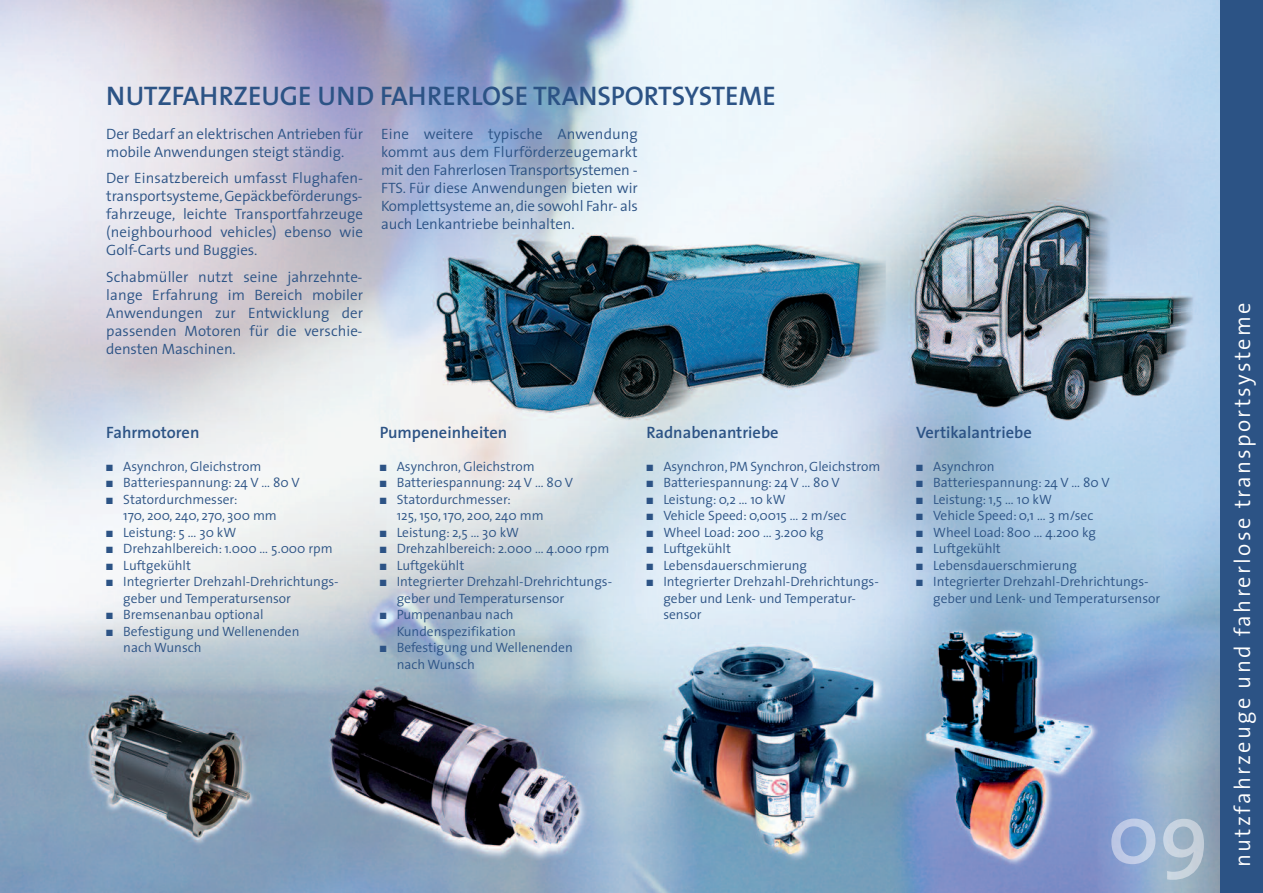
<style>
.page{position:relative;width:1263px;height:893px;background:#fff}
.page>*{position:absolute;margin:0;border:0;box-sizing:border-box;transform-origin:0 0}
.t1{font:600 27px "The Sans";color:#2c5385}
.t2{font:300 22.5px "The Sans";letter-spacing:.1em;color:#fff}
.t3{font:600 16.5px "The Sans";color:#2c5385}
.t4{font:300 15px/18px "The Sans";letter-spacing:-.005em;color:#2c5385;text-align:justify}
.t5{font:300 13.5px/16.5px "The Sans";color:#2c5385}
</style>
<div class="page">
<img style="left:0;top:0;width:1220px;height:893px">
<div style="left:1220px;top:0;width:43px;height:893px;background:#2c5385"></div>
<img style="left:1111px;top:819px;width:44px;height:45px">
<img style="left:1163px;top:819px;width:41px;height:61px">
<h1 class="t1" style="left:106px;top:86px;width:671px">NUTZFAHRZEUGE UND FAHRERLOSE TRANSPORTSYSTEME</h1>
<p class="t4" style="left:106px;top:127px;width:258px">Der Bedarf an elektrischen Antrieben für mobile Anwendungen steigt ständig.</p>
<p class="t4" style="left:106px;top:171px;width:258px">Der Einsatzbereich umfasst Flughafen&shy;transportsysteme,Gepäckbeförderungs&shy;fahrzeuge, leichte Transportfahrzeuge (neighbourhood vehicles) ebenso wie Golf-Carts und Buggies.</p>
<p class="t4" style="left:106px;top:270px;width:258px">Schabmüller nutzt seine jahrzehnte&shy;lange Erfahrung im Bereich mobiler Anwendungen zur Entwicklung der passenden Motoren für die verschie&shy;densten Maschinen.</p>
<p class="t4" style="left:381px;top:127px;width:258px">Eine weitere typische Anwendung kommt aus dem Flurförderzeugemarkt mit den Fahrerlosen Transportsystemen - FTS. Für diese Anwendungen bieten wir Komplettsysteme an,die sowohl Fahr- als auch Lenkantriebe beinhalten.</p>
<p class="t3" style="left:106px;top:426px;width:95px">Fahrmotoren</p>
<p class="t5" style="left:106px;top:459px;width:157px">■ Asynchron, Gleichstrom</p>
<p class="t5" style="left:106px;top:476px;width:195px">■ Batteriespannung: 24 V … 80 V</p>
<p class="t5" style="left:123px;top:492px;width:155px;text-indent:-17px">■ Statordurchmesser:<br>170, 200, 240, 270, 300 mm</p>
<p class="t5" style="left:106px;top:525px;width:131px">■ Leistung: 5 … 30 kW</p>
<p class="t5" style="left:106px;top:542px;width:228px">■ Drehzahlbereich: 1.000 … 5.000 rpm</p>
<p class="t5" style="left:106px;top:558px;width:86px">■ Luftgekühlt</p>
<p class="t5" style="left:123px;top:575px;width:217px;text-indent:-17px">■ Integrierter Drehzahl-Drehrichtungs&shy;geber und Temperatursensor</p>
<p class="t5" style="left:106px;top:608px;width:159px">■ Bremsenanbau optional</p>
<p class="t5" style="left:123px;top:624px;width:178px;text-indent:-17px">■ Befestigung und Wellenenden nach Wunsch</p>
<p class="t3" style="left:380px;top:426px;width:129px">Pumpeneinheiten</p>
<p class="t5" style="left:380px;top:459px;width:157px">■ Asynchron, Gleichstrom</p>
<p class="t5" style="left:380px;top:476px;width:195px">■ Batteriespannung: 24 V … 80 V</p>
<p class="t5" style="left:397px;top:492px;width:148px;text-indent:-17px">■ Statordurchmesser:<br>125, 150, 170, 200, 240 mm</p>
<p class="t5" style="left:380px;top:525px;width:141px">■ Leistung: 2,5 … 30 kW</p>
<p class="t5" style="left:380px;top:542px;width:231px">■ Drehzahlbereich: 2.000 … 4.000 rpm</p>
<p class="t5" style="left:380px;top:558px;width:86px">■ Luftgekühlt</p>
<p class="t5" style="left:397px;top:575px;width:217px;text-indent:-17px">■ Integrierter Drehzahl-Drehrichtungs&shy;geber und Temperatursensor</p>
<p class="t5" style="left:380px;top:608px;width:138px;text-align:right">■ Pumpenanbau nach<br>Kundenspezifikation</p>
<p class="t5" style="left:397px;top:641px;width:178px;text-indent:-17px">■ Befestigung und Wellenenden nach Wunsch</p>
<p class="t3" style="left:646px;top:426px;width:134px">Radnabenantriebe</p>
<p class="t5" style="left:646px;top:459px;width:235px">■ Asynchron, PM Synchron,Gleichstrom</p>
<p class="t5" style="left:646px;top:476px;width:195px">■ Batteriespannung: 24 V … 80 V</p>
<p class="t5" style="left:646px;top:492px;width:141px">■ Leistung: 0,2 … 10 kW</p>
<p class="t5" style="left:646px;top:509px;width:201px">■ Vehicle Speed: 0,0015 … 2 m/sec</p>
<p class="t5" style="left:646px;top:525px;width:179px">■ Wheel Load: 200 … 3.200 kg</p>
<p class="t5" style="left:646px;top:542px;width:86px">■ Luftgekühlt</p>
<p class="t5" style="left:646px;top:558px;width:162px">■ Lebensdauerschmierung</p>
<p class="t5" style="left:663px;top:575px;width:217px;text-indent:-17px">■ Integrierter Drehzahl-Drehrichtungs&shy;geber und Lenk- und Temperatur&shy;sensor</p>
<p class="t3" style="left:916px;top:426px;width:117px">Vertikalantriebe</p>
<p class="t5" style="left:916px;top:459px;width:80px">■ Asynchron</p>
<p class="t5" style="left:916px;top:476px;width:195px">■ Batteriespannung: 24 V … 80 V</p>
<p class="t5" style="left:916px;top:492px;width:137px">■ Leistung: 1,5 … 10 kW</p>
<p class="t5" style="left:916px;top:509px;width:179px">■ Vehicle Speed: 0,1 … 3 m/sec</p>
<p class="t5" style="left:916px;top:525px;width:181px">■ Wheel Load: 800 … 4.200 kg</p>
<p class="t5" style="left:916px;top:542px;width:86px">■ Luftgekühlt</p>
<p class="t5" style="left:916px;top:558px;width:162px">■ Lebensdauerschmierung</p>
<p class="t5" style="left:933px;top:575px;width:228px;text-indent:-17px">■ Integrierter Drehzahl-Drehrichtungs&shy;geber und Lenk- und Temperatursensor</p>
<h2 class="t2" style="left:1235px;top:867px;width:566px;rotate:-90deg">nutzfahrzeuge und fahrerlose transportsysteme</h2>
</div>
